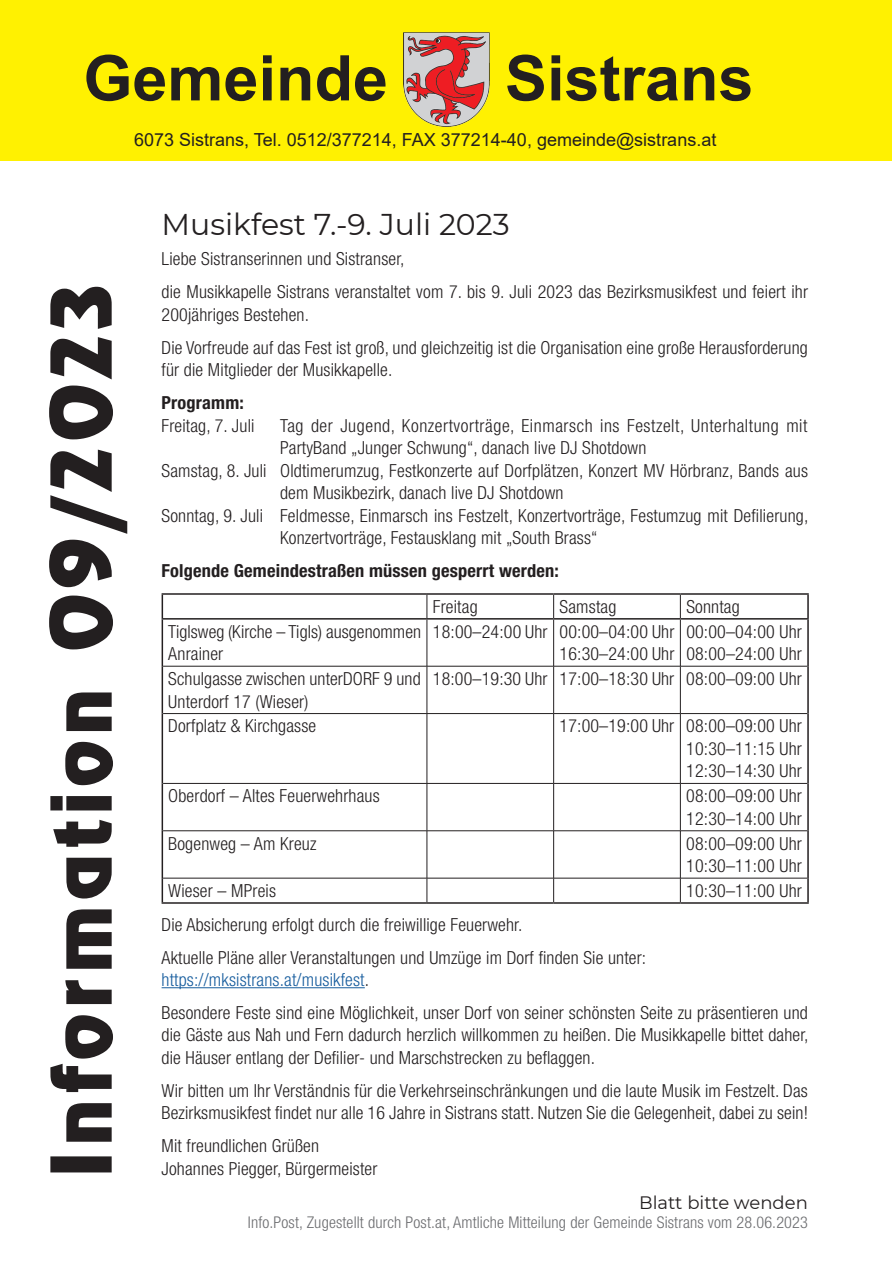
<style>
.page{position:relative;width:893px;height:1263px;background:#fff}
.page>*{position:absolute;margin:0;border:0;box-sizing:border-box;transform-origin:0 0}
.t1{font:75px "Revue";letter-spacing:.07em;color:#231f20}
.t2{font:700 63px "Arial";color:#231f20}
.t3{font:30px "Montserrat";color:#231f20}
.t4{font:300 condensed 18px/22.5px "Helvetica Neue LT Std";letter-spacing:.01em;color:#231f20}
.t5{font:300 condensed 18px "Helvetica Neue LT Std";letter-spacing:.03em;color:#231f20}
.t6{font:18px "Arial";color:#231f20}
.t7{font:700 condensed 18px "Helvetica Neue LT Std";letter-spacing:.01em;color:#231f20}
.t8{font:18px "Montserrat";color:#231f20}
.t9{font:300 condensed 16.2px "Helvetica Neue LT Std";letter-spacing:.01em;color:#6c6d70}
.s1{color:#175d9e}
</style>
<div class="page">
<div style="left:1px;top:1px;width:891px;height:160px;background:#fff101"></div>
<img style="left:404px;top:33px;width:85px;height:93px">
<hr style="left:162px;top:987px;width:203px;height:1px;background:#175d9e">
<hr style="left:162px;top:593px;width:265px;height:2px;background:#231f20">
<svg style="left:162px;top:595px;width:1px;height:23px"></svg>
<hr style="left:427px;top:593px;width:127px;height:2px;background:#231f20">
<hr style="left:554px;top:593px;width:126px;height:2px;background:#231f20">
<hr style="left:680px;top:593px;width:129px;height:2px;background:#231f20">
<hr style="left:807px;top:595px;width:2px;height:23px;background:#231f20">
<hr style="left:162px;top:620px;width:1px;height:46px;background:#231f20">
<hr style="left:807px;top:620px;width:2px;height:46px;background:#231f20">
<hr style="left:162px;top:666px;width:1px;height:47px;background:#231f20">
<hr style="left:807px;top:666px;width:2px;height:47px;background:#231f20">
<hr style="left:162px;top:713px;width:1px;height:70px;background:#231f20">
<hr style="left:807px;top:713px;width:2px;height:70px;background:#231f20">
<hr style="left:162px;top:783px;width:1px;height:48px;background:#231f20">
<hr style="left:807px;top:783px;width:2px;height:48px;background:#231f20">
<hr style="left:162px;top:831px;width:1px;height:47px;background:#231f20">
<hr style="left:807px;top:831px;width:2px;height:47px;background:#231f20">
<svg style="left:162px;top:878px;width:1px;height:24px"></svg>
<hr style="left:807px;top:878px;width:2px;height:24px;background:#231f20">
<hr style="left:162px;top:902px;width:265px;height:2px;background:#231f20">
<hr style="left:427px;top:902px;width:127px;height:2px;background:#231f20">
<hr style="left:554px;top:902px;width:126px;height:2px;background:#231f20">
<hr style="left:680px;top:902px;width:129px;height:2px;background:#231f20">
<svg style="left:427px;top:595px;width:1px;height:23px"></svg>
<svg style="left:553px;top:595px;width:1px;height:23px"></svg>
<svg style="left:680px;top:595px;width:1px;height:23px"></svg>
<hr style="left:427px;top:620px;width:1px;height:46px;background:#231f20">
<hr style="left:553px;top:620px;width:1px;height:46px;background:#231f20">
<hr style="left:680px;top:620px;width:1px;height:46px;background:#231f20">
<hr style="left:163px;top:666px;width:264px;height:1px;background:#231f20">
<hr style="left:427px;top:666px;width:127px;height:1px;background:#231f20">
<hr style="left:427px;top:666px;width:1px;height:47px;background:#231f20">
<hr style="left:554px;top:666px;width:126px;height:1px;background:#231f20">
<hr style="left:553px;top:666px;width:1px;height:47px;background:#231f20">
<hr style="left:680px;top:666px;width:127px;height:1px;background:#231f20">
<hr style="left:680px;top:666px;width:1px;height:47px;background:#231f20">
<hr style="left:163px;top:713px;width:264px;height:1px;background:#231f20">
<hr style="left:427px;top:713px;width:127px;height:1px;background:#231f20">
<hr style="left:427px;top:714px;width:1px;height:69px;background:#231f20">
<hr style="left:554px;top:713px;width:126px;height:1px;background:#231f20">
<hr style="left:553px;top:714px;width:1px;height:69px;background:#231f20">
<hr style="left:680px;top:713px;width:127px;height:1px;background:#231f20">
<hr style="left:680px;top:714px;width:1px;height:69px;background:#231f20">
<hr style="left:163px;top:783px;width:264px;height:1px;background:#231f20">
<hr style="left:427px;top:783px;width:127px;height:1px;background:#231f20">
<hr style="left:427px;top:784px;width:1px;height:46px;background:#231f20">
<hr style="left:554px;top:783px;width:126px;height:1px;background:#231f20">
<hr style="left:553px;top:784px;width:1px;height:46px;background:#231f20">
<hr style="left:680px;top:783px;width:127px;height:1px;background:#231f20">
<hr style="left:680px;top:784px;width:1px;height:46px;background:#231f20">
<hr style="left:163px;top:830px;width:264px;height:1px;background:#231f20">
<hr style="left:427px;top:830px;width:127px;height:1px;background:#231f20">
<hr style="left:427px;top:831px;width:1px;height:47px;background:#231f20">
<hr style="left:554px;top:830px;width:126px;height:1px;background:#231f20">
<hr style="left:553px;top:831px;width:1px;height:47px;background:#231f20">
<hr style="left:680px;top:830px;width:127px;height:1px;background:#231f20">
<hr style="left:680px;top:831px;width:1px;height:47px;background:#231f20">
<hr style="left:163px;top:878px;width:264px;height:1px;background:#231f20">
<hr style="left:427px;top:878px;width:127px;height:1px;background:#231f20">
<svg style="left:427px;top:878px;width:1px;height:24px"></svg>
<hr style="left:554px;top:878px;width:126px;height:1px;background:#231f20">
<svg style="left:553px;top:878px;width:1px;height:24px"></svg>
<hr style="left:680px;top:878px;width:127px;height:1px;background:#231f20">
<svg style="left:680px;top:878px;width:1px;height:24px"></svg>
<hr style="left:162px;top:618px;width:265px;height:2px;background:#231f20">
<hr style="left:427px;top:618px;width:127px;height:2px;background:#231f20">
<hr style="left:554px;top:618px;width:126px;height:2px;background:#231f20">
<hr style="left:680px;top:618px;width:129px;height:2px;background:#231f20">
<h2 class="t2" style="left:83px;top:34px;width:306px">Gemeinde</h2>
<h2 class="t2" style="left:505px;top:34px;width:250px">Sistrans</h2>
<p class="t6" style="left:134px;top:127px;width:584px">6073 Sistrans, Tel. 0512/377214, FAX 377214-40, gemeinde@sistrans.at</p>
<h1 class="t1" style="left:32px;top:1178px;width:895px;rotate:-90deg">Information 09/2023</h1>
<h3 class="t3" style="left:162px;top:204px;width:350px">Musikfest 7.-9. Juli 2023</h3>
<p class="t4" style="left:162px;top:242px;width:648px;line-height:32.8px">Liebe Sistranserinnen und Sistranser,<br>die Musikkapelle Sistrans veranstaltet vom 7. bis 9. Juli 2023 das Bezirksmusikfest und feiert ihr</p>
<p class="t4" style="left:162px;top:298px;width:648px;line-height:32.8px">200jähriges Bestehen.<br>Die Vorfreude auf das Fest ist groß, und gleichzeitig ist die Organisation eine große Herausforderung</p>
<p class="t4" style="left:162px;top:358px;width:232px">für die Mitglieder der Musikkapelle.</p>
<p class="t7" style="left:162px;top:392px;width:84px">Programm:</p>
<p class="t4" style="left:162px;top:414px;width:94px">Freitag, 7. Juli</p>
<p class="t5" style="left:280px;top:415px;width:529px">Tag der Jugend, Konzertvorträge, Einmarsch ins Festzelt, Unterhaltung mit</p>
<p class="t4" style="left:280px;top:436px;width:368px">PartyBand „Junger Schwung“, danach live DJ Shotdown</p>
<p class="t4" style="left:162px;top:459px;width:648px">Samstag, 8. Juli Oldtimerumzug, Festkonzerte auf Dorfplätzen, Konzert MV Hörbranz, Bands aus</p>
<p class="t4" style="left:280px;top:481px;width:285px">dem Musikbezirk, danach live DJ Shotdown</p>
<p class="t4" style="left:162px;top:504px;width:648px">Sonntag, 9. Juli Feldmesse, Einmarsch ins Festzelt, Konzertvorträge, Festumzug mit Defilierung,</p>
<p class="t4" style="left:280px;top:526px;width:319px">Konzertvorträge, Festausklang mit „South Brass“</p>
<p class="t7" style="left:162px;top:560px;width:399px">Folgende Gemeindestraßen müssen gesperrt werden:</p>
<p class="t4" style="left:433px;top:595px;width:46px">Freitag</p>
<p class="t4" style="left:560px;top:595px;width:58px">Samstag</p>
<p class="t4" style="left:686px;top:595px;width:55px">Sonntag</p>
<p class="t4" style="left:168px;top:620px;width:254px">Tiglsweg (Kirche – Tigls) ausgenommen<br>Anrainer</p>
<p class="t4" style="left:433px;top:620px;width:243px;text-align:right">18:00–24:00 Uhr 00:00–04:00 Uhr<br>16:30–24:00 Uhr</p>
<p class="t4" style="left:686px;top:620px;width:117px">00:00–04:00 Uhr<br>08:00–24:00 Uhr</p>
<p class="t4" style="left:168px;top:667px;width:254px">Schulgasse zwischen unterDORF 9 und<br>Unterdorf 17 (Wieser)</p>
<p class="t4" style="left:433px;top:667px;width:371px">18:00–19:30 Uhr 17:00–18:30 Uhr 08:00–09:00 Uhr</p>
<p class="t4" style="left:168px;top:715px;width:150px">Dorfplatz &amp; Kirchgasse</p>
<p class="t4" style="left:686px;top:715px;width:117px;text-align:justify;text-indent:-127px">17:00–19:00 Uhr 08:00–09:00 Uhr 10:30–11:15 Uhr 12:30–14:30 Uhr</p>
<p class="t4" style="left:168px;top:784px;width:213px">Oberdorf – Altes Feuerwehrhaus</p>
<p class="t4" style="left:686px;top:784px;width:117px">08:00–09:00 Uhr<br>12:30–14:00 Uhr</p>
<p class="t4" style="left:168px;top:832px;width:150px">Bogenweg – Am Kreuz</p>
<p class="t4" style="left:686px;top:832px;width:117px">08:00–09:00 Uhr<br>10:30–11:00 Uhr</p>
<p class="t4" style="left:168px;top:879px;width:109px">Wieser – MPreis</p>
<p class="t4" style="left:686px;top:879px;width:117px">10:30–11:00 Uhr</p>
<p class="t4" style="left:162px;top:908px;width:486px;line-height:32.8px">Die Absicherung erfolgt durch die freiwillige Feuerwehr.<br>Aktuelle Pläne aller Veranstaltungen und Umzüge im Dorf finden Sie unter:</p>
<p class="t4" style="left:162px;top:963px;width:648px;line-height:32.8px"><span class="s1">https://mksistrans.at/musikfest</span>.<br>Besondere Feste sind eine Möglichkeit, unser Dorf von seiner schönsten Seite zu präsentieren und</p>
<p class="t4" style="left:162px;top:1023px;width:649px">die Gäste aus Nah und Fern dadurch herzlich willkommen zu heißen. Die Musikkapelle bittet daher, die Häuser entlang der Defilier- und Marschstrecken zu beflaggen.</p>
<p class="t4" style="left:162px;top:1079px;width:648px">Wir bitten um Ihr Verständnis für die Verkehrseinschränkungen und die laute Musik im Festzelt. Das<br>Bezirksmusikfest findet nur alle 16 Jahre in Sistrans statt. Nutzen Sie die Gelegenheit, dabei zu sein!</p>
<p class="t4" style="left:162px;top:1134px;width:217px">Mit freundlichen Grüßen<br>Johannes Piegger, Bürgermeister</p>
<p class="t8" style="left:639px;top:1190px;width:170px">Blatt bitte wenden</p>
<p class="t9" style="left:248px;top:1213px;width:561px">Info.Post, Zugestellt durch Post.at, Amtliche Mitteilung der Gemeinde Sistrans vom 28.06.2023</p>
</div>
